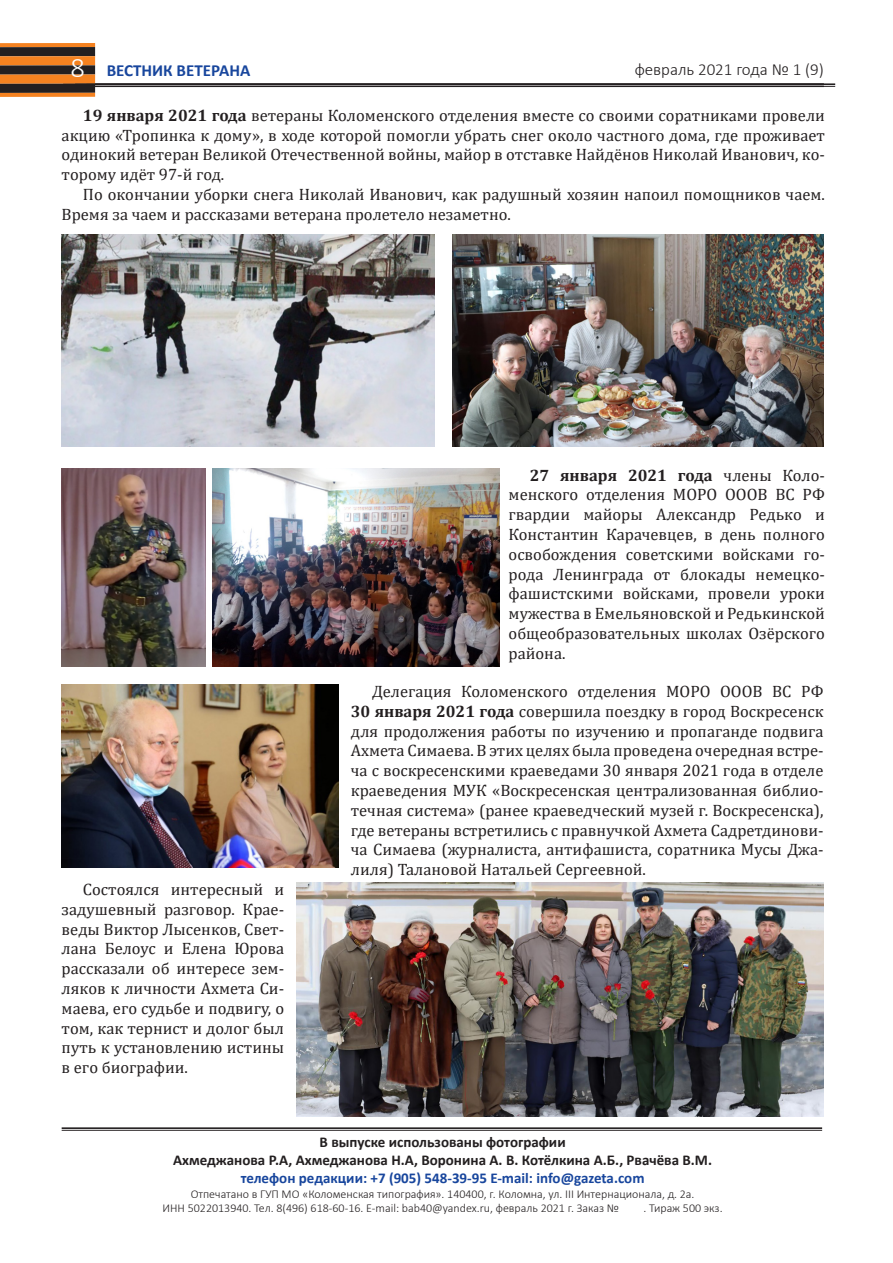
<style>
.page{position:relative;width:893px;height:1263px;background:#fff}
.page>*{position:absolute;margin:0;border:0;box-sizing:border-box;transform-origin:0 0}
.t1{font:300 16.95px "Calibri";color:#231f20}
.t2{font:700 16.95px "Calibri";color:#18469d}
.Основной{font:16.5px/19.8px "Cambria";color:#231f20;text-align:justify}
.t3{font:700 15px "Calibri";color:#231f20}
.t4{font:700 15px "Calibri";color:#18469d}
.t5{font:300 12px "Calibri";color:#231f20}
.s1{font-weight:300;font-size:28.65px;color:#fff}
.s2{font-weight:700}
</style>
<div class="page">
<hr style="left:86px;top:83px;width:749px;height:2px;background:#231f20">
<hr style="left:86px;top:86px;width:749px;height:1px;background:#231f20">
<hr style="left:0;top:43px;width:95px;height:4px;background:#f58220">
<div style="left:0;top:47px;width:95px;height:9px;background:#231f20"></div>
<div style="left:0;top:56px;width:95px;height:10px;background:#f58220"></div>
<div style="left:0;top:65px;width:95px;height:10px;background:#231f20"></div>
<div style="left:0;top:74px;width:95px;height:10px;background:#f58220"></div>
<div style="left:0;top:84px;width:95px;height:9px;background:#231f20"></div>
<svg style="left:0;top:93px;width:95px;height:4px"></svg>
<hr style="left:62px;top:1127px;width:760px;height:2px;background:#231f20">
<hr style="left:62px;top:1130px;width:760px;height:1px;background:#231f20">
<img style="left:297px;top:882px;width:527px;height:234px">
<img style="left:62px;top:234px;width:372px;height:213px">
<img style="left:452px;top:234px;width:372px;height:213px">
<img style="left:62px;top:468px;width:144px;height:198px">
<img style="left:212px;top:468px;width:288px;height:198px">
<img style="left:62px;top:684px;width:276px;height:184px">
<p class="t2" style="left:70px;top:58px;width:182px"><span class="s1">8</span> ВЕСТНИК ВЕТЕРАНА</p>
<p class="t1" style="left:635px;top:59px;width:191px">февраль 2021 года № 1 (9)</p>
<p class="Основной" style="left:62px;top:105px;width:765px;text-indent:21px"><span class="s2">19 января 2021 года</span> ветераны Коломенского отделения вместе со своими соратниками провели акцию «Тропинка к дому», в ходе которой помогли убрать снег около частного дома, где проживает одинокий ветеран Великой Отечественной войны, майор в отставке Найдёнов Николай Иванович, ко&shy;торому идёт 97-й год.</p>
<p class="Основной" style="left:62px;top:184px;width:765px;text-indent:21px">По окончании уборки снега Николай Иванович, как радушный хозяин напоил помощников чаем.<br>Время за чаем и рассказами ветерана пролетело незаметно.</p>
<p class="Основной" style="left:509px;top:465px;width:318px;text-indent:21px"><span class="s2">27 января 2021 года</span> члены Коло&shy;менского отделения МОРО ОООВ ВС РФ гвардии майоры Александр Редько и Константин Карачевцев, в день полного освобождения советскими войсками го&shy;рода Ленинграда от блокады немецко&shy;фашистскими войсками, провели уроки мужества в Емельяновской и Редькинской общеобразовательных школах Озёрского района.</p>
<p class="Основной" style="left:62px;top:879px;width:224px;text-indent:21px">Состоялся интересный и задушевный разговор. Крае&shy;веды Виктор Лысенков, Свет&shy;лана Белоус и Елена Юрова рассказали об интересе зем&shy;ляков к личности Ахмета Си&shy;маева, его судьбе и подвигу, о том, как тернист и долог был путь к установлению истины в его биографии.</p>
<p class="Основной" style="left:351px;top:681px;width:474px;text-indent:21px">Делегация Коломенского отделения МОРО ОООВ ВС РФ <span class="s2">30 января 2021 года</span> совершила поездку в город Воскресенск для продолжения работы по изучению и пропаганде подвига Ахмета Симаева. В этих целях была проведена очередная встре&shy;ча с воскресенскими краеведами 30 января 2021 года в отделе краеведения МУК «Воскресенская централизованная библио&shy;течная система» (ранее краеведческий музей г. Воскресенска), где ветераны встретились с правнучкой Ахмета Садретдинови&shy;ча Симаева (журналиста, антифашиста, соратника Мусы Джа&shy;лиля) Талановой Натальей Сергеевной.</p>
<p class="t3" style="left:319px;top:1131px;width:248px">В выпуске использованы фотографии</p>
<p class="t3" style="left:173px;top:1149px;width:540px">Ахмеджанова Р.А, Ахмеджанова Н.А, Воронина А. В. Котёлкина А.Б., Рвачёва В.М.</p>
<p class="t4" style="left:241px;top:1167px;width:405px">телефон редакции: +7 (905) 548-39-95 E-mail: info@gazeta.com</p>
<p class="t5" style="left:191px;top:1186px;width:505px">Отпечатано в ГУП МО «Коломенская типография». 140400, г. Коломна, ул. III Интернационала, д. 2а.</p>
<p class="t5" style="left:163px;top:1200px;width:458px">ИНН 5022013940. Тел. 8(496) 618-60-16. Е-mail: bab40@yandex.ru, февраль 2021 г. Заказ №</p>
<p class="t5" style="left:643px;top:1200px;width:81px">. Тираж 500 экз.</p>
</div>
